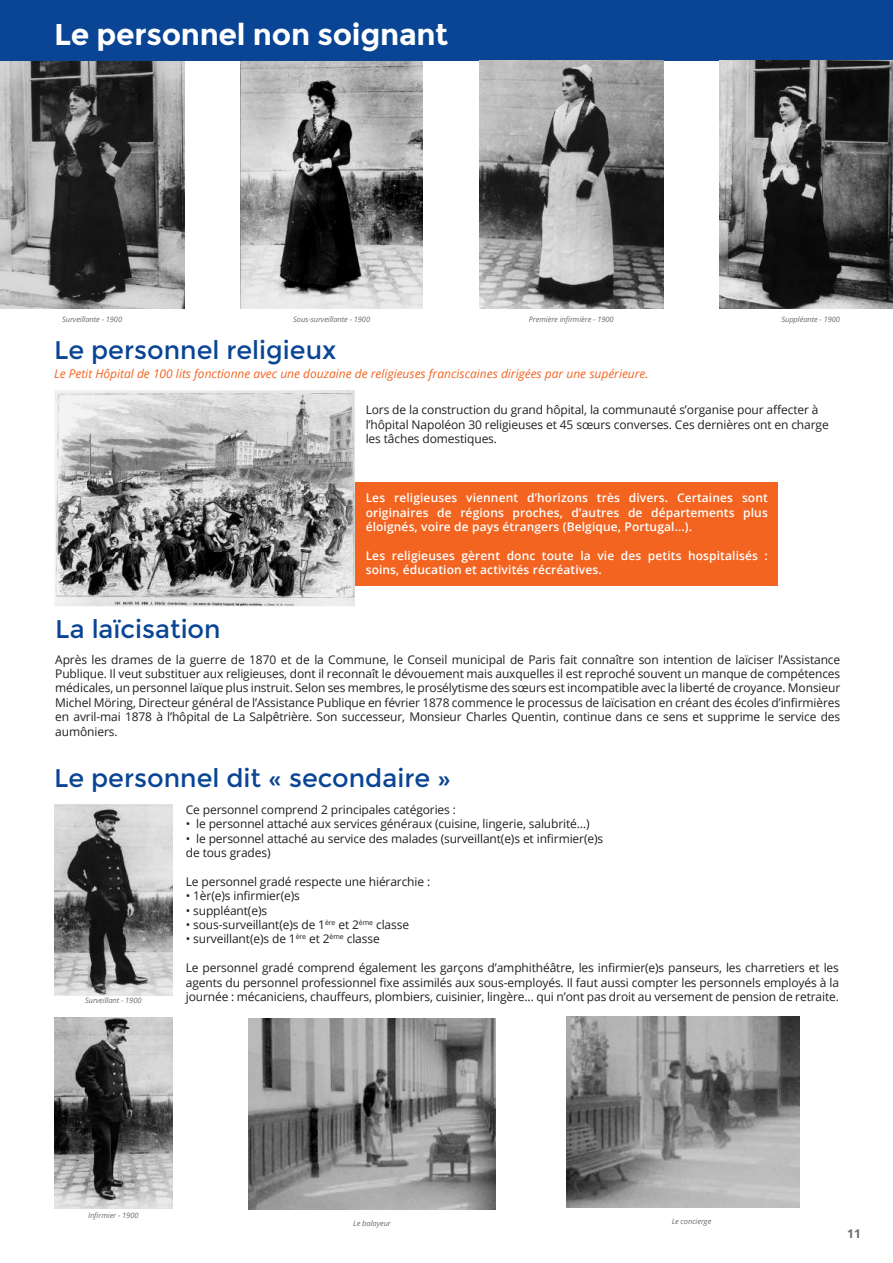
<style>
.page{position:relative;width:893px;height:1263px;background:#fff}
.page>*{position:absolute;margin:0;border:0;box-sizing:border-box;transform-origin:0 0}
.t1{font:700 30px "Montserrat";letter-spacing:-.01em;color:#fff}
.t2{font:25.5px "Montserrat";color:#094594}
.t3{font:12px/14.4px "Open Sans";letter-spacing:-.01em;color:#231f20}
.t4{font:600 12px/14.4px "Open Sans";letter-spacing:.01em;color:#fff;text-align:justify}
.t5{font:italic 12px "Open Sans";color:#f36421}
.t6{font:700 12px "Open Sans";color:#6c6d70}
.t7{font:italic 7.5px "Open Sans";letter-spacing:-.01em;color:#6c6d70}
</style>
<div class="page">
<img style="left:0;top:61px;width:184px;height:248px">
<img style="left:241px;top:61px;width:182px;height:248px">
<div style="left:0;top:0;width:893px;height:61px;background:#094594"></div>
<img style="left:479px;top:61px;width:184px;height:248px">
<img style="left:720px;top:61px;width:173px;height:248px">
<img style="left:54px;top:390px;width:301px;height:216px">
<div style="left:355px;top:483px;width:423px;height:103px;background:#f36421"></div>
<img style="left:249px;top:1018px;width:246px;height:191px">
<img style="left:567px;top:1016px;width:233px;height:191px">
<img style="left:54px;top:1018px;width:119px;height:190px">
<img style="left:54px;top:804px;width:119px;height:191px">
<h1 class="t1" style="left:54px;top:17px;width:396px">Le personnel non soignant</h1>
<p class="t7" style="left:62px;top:314px;width:62px">Surveillante - 1900</p>
<p class="t7" style="left:293px;top:314px;width:78px">Sous-surveillante - 1900</p>
<p class="t7" style="left:529px;top:314px;width:86px">Première infirmière - 1900</p>
<p class="t7" style="left:781px;top:314px;width:60px">Suppléante - 1900</p>
<h2 class="t2" style="left:54px;top:335px;width:284px">Le personnel religieux</h2>
<p class="t5" style="left:54px;top:366px;width:596px">Le Petit Hôpital de 100 lits fonctionne avec une douzaine de religieuses franciscaines dirigées par une supérieure.</p>
<p class="t3" style="left:366px;top:403px;width:464px">Lors de la construction du grand hôpital, la communauté s’organise pour affecter à l’hôpital Napoléon 30 religieuses et 45 sœurs converses. Ces dernières ont en charge les tâches domestiques.</p>
<p class="t4" style="left:366px;top:490px;width:404px">Les religieuses viennent d’horizons très divers. Certaines sont originaires de régions proches, d’autres de départements plus éloignés, voire de pays étrangers (Belgique, Portugal...).</p>
<p class="t4" style="left:366px;top:548px;width:404px">Les religieuses gèrent donc toute la vie des petits hospitalisés : soins, éducation et activités récréatives.</p>
<h2 class="t2" style="left:55px;top:614px;width:167px">La laïcisation</h2>
<p class="t3" style="left:55px;top:652px;width:786px;text-align:justify">Après les drames de la guerre de 1870 et de la Commune, le Conseil municipal de Paris fait connaître son intention de laïciser l’Assistance Publique. Il veut substituer aux religieuses, dont il reconnaît le dévouement mais auxquelles il est reproché souvent un manque de compétences médicales, un personnel laïque plus instruit. Selon ses membres, le prosélytisme des sœurs est incompatible avec la liberté de croyance. Monsieur Michel Möring, Directeur général de l’Assistance Publique en février 1878 commence le processus de laïcisation en créant des écoles d’infirmières en avril-mai 1878 à l’hôpital de La Salpêtrière. Son successeur, Monsieur Charles Quentin, continue dans ce sens et supprime le service des aumôniers.</p>
<h2 class="t2" style="left:54px;top:763px;width:399px">Le personnel dit « secondaire »</h2>
<p class="t3" style="left:186px;top:802px;width:272px">Ce personnel comprend 2 principales catégories :</p>
<p class="t3" style="left:186px;top:816px;width:405px">• le personnel attaché aux services généraux (cuisine, lingerie, salubrité…)</p>
<p class="t3" style="left:186px;top:831px;width:419px">• le personnel attaché au service des malades (surveillant(e)s et infirmier(e)s de tous grades)</p>
<p class="t3" style="left:186px;top:874px;width:246px">Le personnel gradé respecte une hiérarchie :</p>
<p class="t3" style="left:186px;top:888px;width:116px">• 1èr(e)s infirmier(e)s</p>
<p class="t3" style="left:186px;top:903px;width:83px">• suppléant(e)s</p>
<p class="t3" style="left:186px;top:917px;width:225px">• sous-surveillant(e)s de 1<sup>ère</sup> et 2<sup>ème</sup> classe</p>
<p class="t3" style="left:186px;top:931px;width:195px">• surveillant(e)s de 1<sup>ère</sup> et 2<sup>ème</sup> classe</p>
<p class="t3" style="left:186px;top:960px;width:655px;text-align:justify">Le personnel gradé comprend également les garçons d’amphithéâtre, les infirmier(e)s panseurs, les charretiers et les agents du personnel professionnel fixe assimilés aux sous-employés. Il faut aussi compter les personnels employés à la journée : mécaniciens, chauffeurs, plombiers, cuisinier, lingère... qui n’ont pas droit au versement de pension de retraite.</p>
<p class="t7" style="left:85px;top:995px;width:58px">Surveillant - 1900</p>
<p class="t7" style="left:88px;top:1210px;width:52px">Infirmier - 1900</p>
<p class="t7" style="left:353px;top:1218px;width:39px">Le balayeur</p>
<p class="t7" style="left:672px;top:1216px;width:41px">Le concierge</p>
<p class="t6" style="left:847px;top:1225px;width:15px">11</p>
</div>
